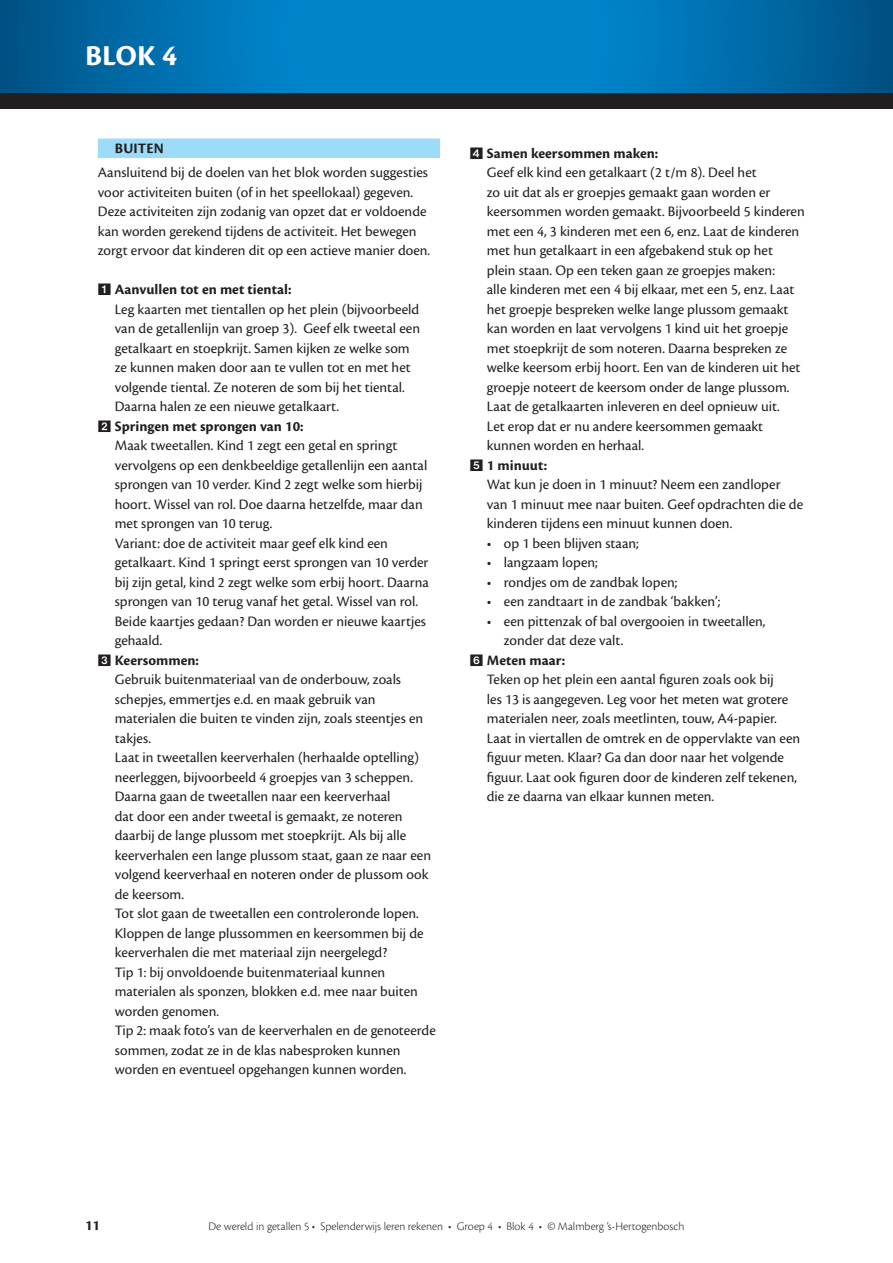
<style>
.page{position:relative;width:893px;height:1263px;background:#fff}
.page>*{position:absolute;margin:0;border:0;box-sizing:border-box;transform-origin:0 0}
.t1{font:30px "Cronos Pro Bold Capt";color:#fff}
.t2{font:15px/19.5px "Cronos Pro";color:#231f20}
.t3{font:700 15px "Cronos Pro";letter-spacing:.005em;color:#231f20}
.t4{font:300 12px "Cronos Pro";letter-spacing:-.005em;color:#231f20}
.s1{color:#fff}
.s2{font-weight:700}
</style>
<div class="page">
<div style="left:98px;top:139px;width:342px;height:19px;background:#9cdcf8"></div>
<svg style="left:0;top:0;width:893px;height:93px;background:#0073b4"></svg>
<div style="left:0;top:93px;width:893px;height:15px;background:#231f20"></div>
<h1 class="t1" style="left:85px;top:38px;width:94px">BLOK 4</h1>
<p class="t3" style="left:115px;top:140px;width:50px">BUITEN</p>
<p class="t2" style="left:98px;top:163px;width:334px">Aansluitend bij de doelen van het blok worden suggesties voor activiteiten buiten (of in het speellokaal) gegeven.<br>Deze activiteiten zijn zodanig van opzet dat er voldoende kan worden gerekend tijdens de activiteit. Het bewegen zorgt ervoor dat kinderen dit op een actieve manier doen.</p>
<p class="t3" style="left:115px;top:281px;width:178px">Aanvullen tot en met tiental:</p>
<p class="t2" style="left:115px;top:299px;width:307px">Leg kaarten met tientallen op het plein (bijvoorbeeld van de getallenlijn van groep 3). Geef elk tweetal een getalkaart en stoepkrijt. Samen kijken ze welke som ze kunnen maken door aan te vullen tot en met het volgende tiental. Ze noteren de som bij het tiental.<br>Daarna halen ze een nieuwe getalkaart.</p>
<p class="t3" style="left:115px;top:417px;width:190px">Springen met sprongen van 10:</p>
<p class="t2" style="left:115px;top:436px;width:316px">Maak tweetallen. Kind 1 zegt een getal en springt vervolgens op een denkbeeldige getallenlijn een aantal sprongen van 10 verder. Kind 2 zegt welke som hierbij hoort. Wissel van rol. Doe daarna hetzelfde, maar dan met sprongen van 10 terug.<br>Variant: doe de activiteit maar geef elk kind een getalkaart. Kind 1 springt eerst sprongen van 10 verder bij zijn getal, kind 2 zegt welke som erbij hoort. Daarna sprongen van 10 terug vanaf het getal. Wissel van rol.<br>Beide kaartjes gedaan? Dan worden er nieuwe kaartjes gehaald.</p>
<p class="t2" style="left:115px;top:650px;width:322px;text-indent:-17px"><span class="s1">✓</span> <span class="s2">Keersommen:<br></span>Gebruik buitenmateriaal van de onderbouw, zoals schepjes, emmertjes e.d. en maak gebruik van materialen die buiten te vinden zijn, zoals steentjes en takjes.<br>Laat in tweetallen keerverhalen (herhaalde optelling) neerleggen, bijvoorbeeld 4 groepjes van 3 scheppen.<br>Daarna gaan de tweetallen naar een keerverhaal<br>dat door een ander tweetal is gemaakt, ze noteren daarbij de lange plussom met stoepkrijt. Als bij alle keerverhalen een lange plussom staat, gaan ze naar een volgend keerverhaal en noteren onder de plussom ook de keersom.<br>Tot slot gaan de tweetallen een controleronde lopen.<br>Kloppen de lange plussommen en keersommen bij de keerverhalen die met materiaal zijn neergelegd?<br>Tip 1: bij onvoldoende buitenmateriaal kunnen materialen als sponzen, blokken e.d. mee naar buiten worden genomen.<br>Tip 2: maak foto’s van de keerverhalen en de genoteerde sommen, zodat ze in de klas nabesproken kunnen worden en eventueel opgehangen kunnen worden.</p>
<p class="t2" style="left:487px;top:143px;width:319px;text-indent:-17px"><span class="s1">✔</span> <span class="s2">Samen keersommen maken:<br></span>Geef elk kind een getalkaart (2 t/m 8). Deel het<br>zo uit dat als er groepjes gemaakt gaan worden er keersommen worden gemaakt. Bijvoorbeeld 5 kinderen met een 4, 3 kinderen met een 6, enz. Laat de kinderen met hun getalkaart in een afgebakend stuk op het plein staan. Op een teken gaan ze groepjes maken:<br>alle kinderen met een 4 bij elkaar, met een 5, enz. Laat het groepje bespreken welke lange plussom gemaakt kan worden en laat vervolgens 1 kind uit het groepje met stoepkrijt de som noteren. Daarna bespreken ze welke keersom erbij hoort. Een van de kinderen uit het groepje noteert de keersom onder de lange plussom.<br>Laat de getalkaarten inleveren en deel opnieuw uit.<br>Let erop dat er nu andere keersommen gemaakt kunnen worden en herhaal.</p>
<p class="t3" style="left:487px;top:456px;width:62px">1 minuut:</p>
<p class="t2" style="left:487px;top:475px;width:318px">Wat kun je doen in 1 minuut? Neem een zandloper van 1 minuut mee naar buiten. Geef opdrachten die de kinderen tijdens een minuut kunnen doen.</p>
<p class="t2" style="left:487px;top:533px;width:154px">• op 1 been blijven staan;</p>
<p class="t2" style="left:487px;top:553px;width:112px">• langzaam lopen;</p>
<p class="t2" style="left:487px;top:572px;width:192px">• rondjes om de zandbak lopen;</p>
<p class="t2" style="left:487px;top:592px;width:235px">• een zandtaart in de zandbak ‘bakken’;</p>
<p class="t2" style="left:504px;top:611px;width:263px;text-indent:-17px">• een pittenzak of bal overgooien in tweetallen, zonder dat deze valt.</p>
<p class="t3" style="left:487px;top:651px;width:80px">Meten maar:</p>
<p class="t2" style="left:487px;top:670px;width:315px">Teken op het plein een aantal figuren zoals ook bij<br>les 13 is aangegeven. Leg voor het meten wat grotere materialen neer, zoals meetlinten, touw, A4-papier.<br>Laat in viertallen de omtrek en de oppervlakte van een figuur meten. Klaar? Ga dan door naar het volgende figuur. Laat ook figuren door de kinderen zelf tekenen, die ze daarna van elkaar kunnen meten.</p>
<p class="t3" style="left:85px;top:1217px;width:16px">11</p>
<p class="t4" style="left:208px;top:1220px;width:477px">De wereld in getallen 5 • Spelenderwijs leren rekenen • Groep 4 • Blok 4 • © Malmberg ’s-Hertogenbosch</p>
</div>
